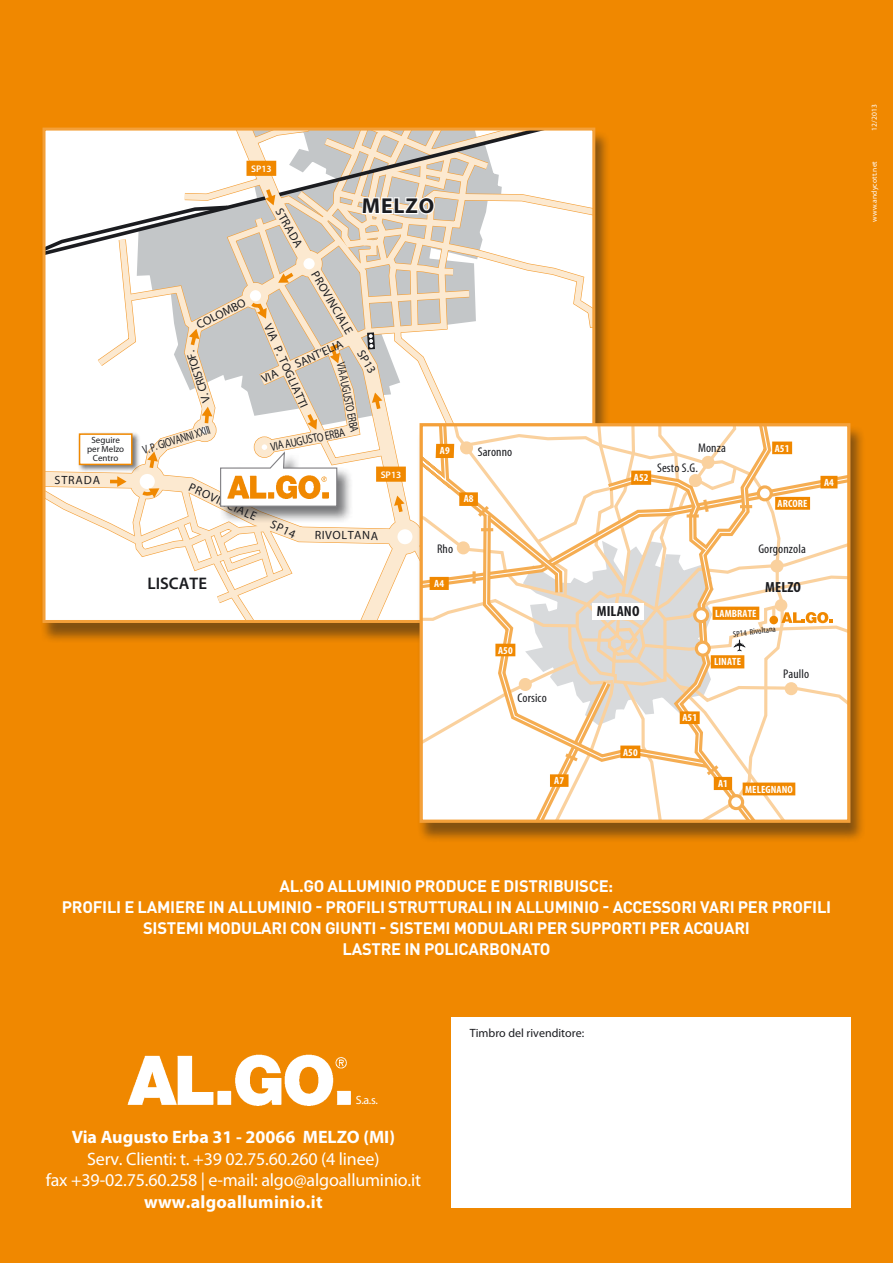
<style>
.page{position:relative;width:893px;height:1263px;background:#f08800}
.page>*{position:absolute;margin:0;border:0;box-sizing:border-box;transform-origin:0 0}
.t1{font:700 21.6px "Myriad Pro";letter-spacing:.04em;color:#1b1c20}
.t2{font:18px/21.6px "Myriad Pro";letter-spacing:-.01em;color:#fff;text-align:center}
.t3{font:700 18px "Myriad Pro";color:#fff}
.t4{font:600 16.8px "Myriad Pro";color:#1b1c20}
.t5{font:700 16.5px "DIN Pro";letter-spacing:-.015em;color:#fff}
.t6{font:700 condensed 14.7px "Myriad Pro";letter-spacing:.01em;color:#1b1c20;scale:1.05 1}
.t7{font:condensed 12.6px "Myriad Pro";letter-spacing:.01em;color:#1b1c20;scale:1.05 1}
.t8{font:12px "Myriad Pro";color:#1b1c20}
.t9{font:12px "Myriad Pro";color:#1b1c20;scale:.75 1}
.t10{font:12px "Myriad Pro";color:#1b1c20;scale:.8 1}
.t11{font:12px "Myriad Pro";color:#fff}
.t12{font:700 condensed 10.5px "Myriad Pro";letter-spacing:.01em;color:#fff;scale:1.05 1}
.t13{font:600 9.6px "Myriad Pro";color:#fff}
.t14{font:9px/9px "Myriad Pro";color:#1b1c20;text-align:center}
.t15{font:condensed 8.4px "Myriad Pro";color:#1b1c20;scale:1.05 1}
.t16{font:7.5px "Myriad Pro";letter-spacing:.025em;color:#fff}
</style>
<div class="page">
<div style="left:451px;top:1017px;width:399px;height:191px;background:#fff"></div>
<img style="left:128px;top:1054px;width:223px;height:51px">
<div style="left:417px;top:425px;width:449px;height:418px;background:#1b1c20;opacity:.5"></div>
<svg style="left:44px;top:129px;width:805px;height:692px"></svg>
<p class="t14" style="left:87px;top:435px;width:39px">Seguire per Melzo<br>Centro</p>
<p class="t8" style="left:55px;top:472px;width:47px;rotate:1deg">STRADA</p>
<p class="t13" style="left:251px;top:162px;width:22px">SP13</p>
<p class="t8" style="left:285px;top:206px;width:44px;rotate:60deg">STRADA</p>
<h1 class="t1" style="left:362px;top:192px;width:74px">MELZO</h1>
<p class="t8" style="left:321px;top:269px;width:72px;rotate:60deg">PROVINCIALE</p>
<p class="t8" style="left:194px;top:319px;width:55px;rotate:-27deg">COLOMBO</p>
<p class="t8" style="left:274px;top:321px;width:92px;rotate:66deg">VIA P. TOGLIATTI</p>
<p class="t8" style="left:293px;top:357px;width:53px;rotate:-24deg">SANT’ELIA</p>
<p class="t8" style="left:367px;top:347px;width:27px;rotate:60deg">SP13</p>
<p class="t8" style="left:200px;top:404px;width:55px;rotate:-108deg">V. CRISTOF.</p>
<p class="t9" style="left:141px;top:443px;width:95px;rotate:-17deg">V. P. GIOVANNI XXIII</p>
<p class="t10" style="left:269px;top:439px;width:96px;rotate:-11deg">VIA AUGUSTO ERBA</p>
<p class="t9" style="left:348px;top:361px;width:96px;rotate:79deg">VIA AUGUSTO ERBA</p>
<p class="t8" style="left:193px;top:480px;width:75px;rotate:25deg">PROVINCIALE</p>
<p class="t13" style="left:381px;top:468px;width:22px">SP13</p>
<p class="t8" style="left:274px;top:517px;width:28px;rotate:25deg">SP14</p>
<p class="t8" style="left:315px;top:527px;width:65px;rotate:1deg">RIVOLTANA</p>
<p class="t4" style="left:148px;top:572px;width:61px">LISCATE</p>
<p class="t12" style="left:440px;top:444px;width:11px">A9</p>
<p class="t7" style="left:437px;top:541px;width:17px">Rho</p>
<p class="t12" style="left:434px;top:577px;width:11px">A4</p>
<p class="t7" style="left:478px;top:445px;width:34px">Saronno</p>
<p class="t12" style="left:464px;top:492px;width:11px">A8</p>
<p class="t12" style="left:634px;top:471px;width:15px">A52</p>
<p class="t7" style="left:698px;top:440px;width:28px">Monza</p>
<p class="t7" style="left:657px;top:460px;width:40px">Sesto S.G.</p>
<p class="t12" style="left:775px;top:441px;width:15px">A51</p>
<p class="t12" style="left:778px;top:497px;width:30px">ARCORE</p>
<p class="t12" style="left:498px;top:644px;width:15px">A50</p>
<p class="t7" style="left:517px;top:690px;width:29px">Corsico</p>
<p class="t6" style="left:597px;top:602px;width:42px">MILANO</p>
<p class="t12" style="left:682px;top:711px;width:15px">A51</p>
<p class="t7" style="left:758px;top:541px;width:47px">Gorgonzola</p>
<p class="t12" style="left:715px;top:607px;width:41px">LAMBRATE</p>
<p class="t6" style="left:765px;top:578px;width:36px">MELZO</p>
<p class="t15" style="left:732px;top:629px;width:43px;rotate:-8deg">SP14 Rivoltana</p>
<p class="t12" style="left:714px;top:655px;width:27px">LINATE</p>
<p class="t7" style="left:783px;top:667px;width:26px">Paullo</p>
<p class="t12" style="left:623px;top:745px;width:15px">A50</p>
<p class="t12" style="left:554px;top:774px;width:11px">A7</p>
<p class="t12" style="left:718px;top:777px;width:11px">A1</p>
<p class="t12" style="left:745px;top:782px;width:47px">MELEGNANO</p>
<p class="t12" style="left:824px;top:476px;width:11px">A4</p>
<p class="t5" style="left:280px;top:875px;width:86px">AL.GO ALLUMINI</p>
<p class="t5" style="left:401px;top:875px;width:146px">O PRODUCEEDISTRIBUIS</p>
<p class="t5" style="left:589px;top:875px;width:26px">CE:</p>
<p class="t5" style="left:62px;top:896px;width:106px">PROFI LI E LAMIERE</p>
<p class="t5" style="left:209px;top:896px;width:58px">IN ALLUMINI</p>
<p class="t5" style="left:302px;top:896px;width:252px">O - PROFI LI STRUTTURALI IN ALLUMINI</p>
<p class="t5" style="left:589px;top:896px;width:244px">O - ACCESSORI VARI PER PROFILI</p>
<p class="t5" style="left:143px;top:917px;width:43px">SISTEMI</p>
<p class="t5" style="left:207px;top:917px;width:225px">MODULARI CON GIUNTI - SISTEMI</p>
<p class="t5" style="left:454px;top:917px;width:94px">MODULARI PER</p>
<p class="t5" style="left:571px;top:917px;width:172px">SUPPORTI PER ACQUARI</p>
<p class="t5" style="left:343px;top:938px;width:190px">LASTRE IN POLICARBONATO</p>
<p class="t11" style="left:356px;top:1092px;width:24px">S.a.s.</p>
<p class="t3" style="left:72px;top:1125px;width:325px">Via Augusto Erba 31 - 20066 MELZO (MI)</p>
<p class="t2" style="left:46px;top:1147px;width:377px">Serv. Clienti: t. +39 02.75.60.260 (4 linee)<br>fax +39-02.75.60.258 | e-mail: algo@algoalluminio.it</p>
<p class="t3" style="left:144px;top:1190px;width:180px">www.algoalluminio.it</p>
<p class="t8" style="left:470px;top:1025px;width:116px">Timbro del rivenditore:</p>
<p class="t16" style="left:870px;top:131px;width:28px;rotate:-90deg">12/2013</p>
<p class="t16" style="left:870px;top:222px;width:62px;rotate:-90deg">www.andycott.net</p>
</div>
